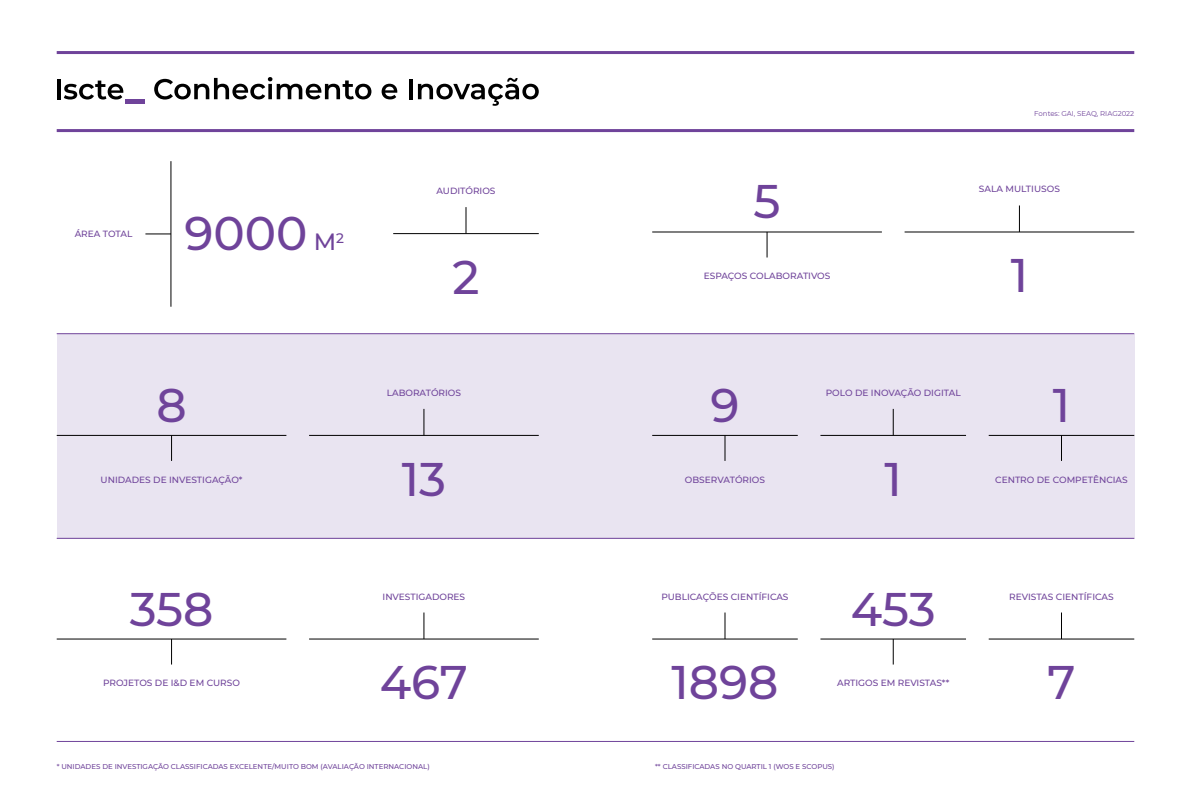
<style>
.page{position:relative;width:1191px;height:794px;background:#fff}
.page>*{position:absolute;margin:0;border:0;box-sizing:border-box;transform-origin:0 0}
.t1{font:500 47px "Montserrat";color:#6f439a}
.t2{font:500 9px "Montserrat";color:#6f439a}
.t3{font:500 7px "Montserrat";color:#6f439a}
.t4{font:7px "Montserrat";color:#6f439a}
.s1{font-size:23.5px}
</style>
<div class="page">
<div style="left:57px;top:334px;width:1077px;height:204px;background:#e9e4f1"></div>
<hr style="left:57px;top:129px;width:1077px;height:3px;background:#6f439a">
<hr style="left:57px;top:51px;width:1077px;height:3px;background:#6f439a">
<hr style="left:57px;top:538px;width:1077px;height:1px;background:#6f439a">
<hr style="left:57px;top:741px;width:1077px;height:1px;background:#6f439a">
<hr style="left:57px;top:333px;width:1077px;height:1px;background:#6f439a">
<hr style="left:57px;top:79px;width:3px;height:20px;background:#000">
<svg style="left:64px;top:81px;width:59px;height:18px"></svg>
<svg style="left:154px;top:77px;width:217px;height:23px"></svg>
<svg style="left:381px;top:84px;width:16px;height:15px"></svg>
<hr style="left:409px;top:79px;width:4px;height:20px;background:#000">
<svg style="left:418px;top:78px;width:121px;height:28px"></svg>
<hr style="left:125px;top:99px;width:20px;height:4px;background:#6f439a">
<hr style="left:652px;top:232px;width:230px;height:1px;background:#000">
<svg style="left:767px;top:232px;width:1px;height:25px"></svg>
<hr style="left:904px;top:232px;width:230px;height:1px;background:#000">
<svg style="left:1019px;top:205px;width:1px;height:27px"></svg>
<hr style="left:57px;top:435px;width:229px;height:1px;background:#000">
<svg style="left:171px;top:436px;width:1px;height:25px"></svg>
<hr style="left:309px;top:435px;width:230px;height:1px;background:#000">
<svg style="left:424px;top:409px;width:1px;height:26px"></svg>
<hr style="left:57px;top:639px;width:229px;height:1px;background:#000">
<svg style="left:171px;top:640px;width:1px;height:24px"></svg>
<hr style="left:309px;top:639px;width:230px;height:1px;background:#000">
<svg style="left:424px;top:612px;width:1px;height:27px"></svg>
<hr style="left:652px;top:435px;width:145px;height:1px;background:#000">
<svg style="left:724px;top:435px;width:1px;height:26px"></svg>
<hr style="left:171px;top:161px;width:1px;height:146px;background:#000">
<svg style="left:145px;top:234px;width:26px;height:1px"></svg>
<hr style="left:988px;top:435px;width:146px;height:1px;background:#000">
<svg style="left:1061px;top:436px;width:1px;height:25px"></svg>
<hr style="left:820px;top:435px;width:146px;height:1px;background:#000">
<svg style="left:893px;top:409px;width:1px;height:26px"></svg>
<hr style="left:393px;top:233px;width:146px;height:1px;background:#000">
<svg style="left:466px;top:207px;width:1px;height:26px"></svg>
<hr style="left:820px;top:639px;width:146px;height:1px;background:#000">
<svg style="left:893px;top:639px;width:1px;height:25px"></svg>
<hr style="left:988px;top:639px;width:146px;height:1px;background:#000">
<svg style="left:1061px;top:612px;width:1px;height:27px"></svg>
<hr style="left:652px;top:639px;width:145px;height:1px;background:#000">
<svg style="left:724px;top:612px;width:1px;height:27px"></svg>
<p class="t4" style="left:1034px;top:109px;width:102px">Fontes: GAI, SEAQ, RIAG2022</p>
<p class="t2" style="left:75px;top:228px;width:59px">ÁREA TOTAL</p>
<h1 class="t1" style="left:184px;top:201px;width:161px">9000 <span class="s1">M</span><sup>2</sup></h1>
<p class="t2" style="left:436px;top:185px;width:61px">AUDITÓRIOS</p>
<h1 class="t1" style="left:753px;top:169px;width:28px">5</h1>
<p class="t2" style="left:979px;top:183px;width:82px">SALA MULTI USOS</p>
<h1 class="t1" style="left:452px;top:244px;width:28px">2</h1>
<p class="t2" style="left:703px;top:270px;width:128px">ESPAÇOS COLABORATIVOS</p>
<h1 class="t1" style="left:1010px;top:243px;width:19px">1</h1>
<h1 class="t1" style="left:156px;top:372px;width:32px">8</h1>
<p class="t2" style="left:387px;top:386px;width:76px">LABORATÓRIOS</p>
<h1 class="t1" style="left:710px;top:372px;width:30px">9</h1>
<p class="t2" style="left:825px;top:386px;width:52px">POLO DE INO</p>
<p class="t2" style="left:888px;top:386px;width:21px">VAÇÃO</p>
<p class="t2" style="left:923px;top:386px;width:38px">DI GITAL</p>
<h1 class="t1" style="left:1052px;top:372px;width:19px">1</h1>
<p class="t2" style="left:101px;top:473px;width:14px">UNID</p>
<p class="t2" style="left:125px;top:473px;width:101px">ADES DE INVESTI GAÇÃO</p>
<p class="t2" style="left:239px;top:473px;width:5px">*</p>
<h1 class="t1" style="left:402px;top:446px;width:46px">13</h1>
<p class="t2" style="left:685px;top:473px;width:82px">OBSERVATÓRIOS</p>
<h1 class="t1" style="left:884px;top:446px;width:19px">1</h1>
<p class="t2" style="left:995px;top:473px;width:134px">CENTRO DE COMPETÊNCIAS</p>
<h1 class="t1" style="left:130px;top:576px;width:85px">358</h1>
<p class="t2" style="left:382px;top:590px;width:84px">INVESTI GADO RES</p>
<p class="t2" style="left:661px;top:590px;width:129px">PUBLICAÇÕES CI ENTÍFICAS</p>
<h1 class="t1" style="left:850px;top:576px;width:86px">453</h1>
<p class="t2" style="left:1009px;top:590px;width:106px">REVI STAS CI ENTÍFI CAS</p>
<p class="t2" style="left:103px;top:677px;width:137px">PROJETOS DE I&amp;D EM CURSO</p>
<h1 class="t1" style="left:380px;top:650px;width:90px">467</h1>
<h1 class="t1" style="left:671px;top:650px;width:108px">1898</h1>
<p class="t2" style="left:837px;top:677px;width:114px">ARTI GOS EM REVI STAS**</p>
<h1 class="t1" style="left:1047px;top:650px;width:30px">7</h1>
<p class="t3" style="left:57px;top:762px;width:16px">* UNID</p>
<p class="t3" style="left:80px;top:762px;width:79px">ADES DE INVESTI GAÇÃO</p>
<p class="t3" style="left:171px;top:762px;width:185px">CLASSI FI CADAS EXCELENTE/MUITO BOM (AVALIAÇÃO</p>
<p class="t3" style="left:367px;top:762px;width:43px">INTERNACION</p>
<p class="t3" style="left:418px;top:762px;width:13px">AL)</p>
<p class="t3" style="left:655px;top:762px;width:181px">** CLASSI FI CADAS NO QUARTI L 1 (WOS E SCOPUS)</p>
</div>
